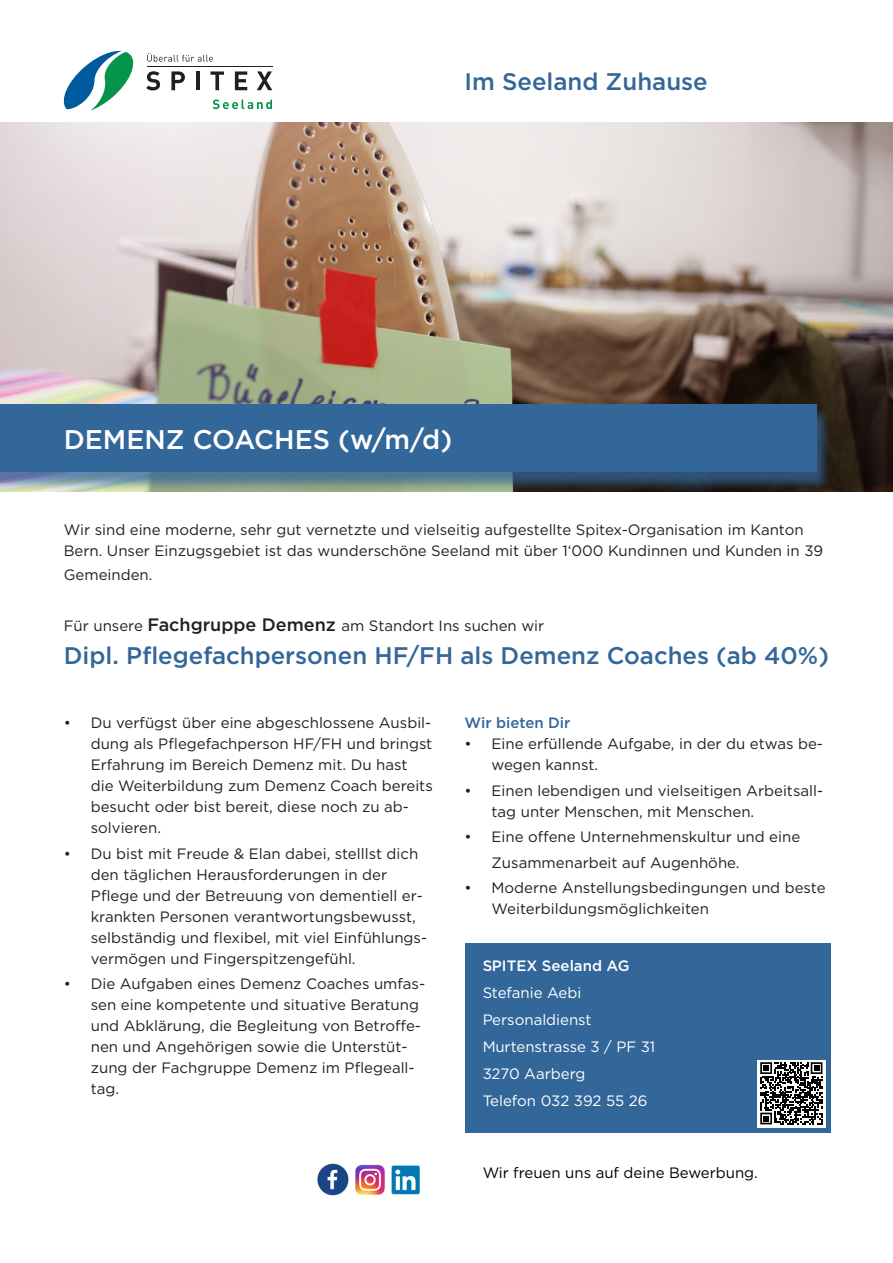
<style>
.page{position:relative;width:893px;height:1263px;background:#fff}
.page>*{position:absolute;margin:0;border:0;box-sizing:border-box;transform-origin:0 0}
.t1{font:500 27px "Gotham";color:#fff}
.t2{font:500 24px "Gotham";color:#369}
.t3{font:15px/21px "Gotham";color:#231f20}
.t4{font:15px/27px "Gotham";color:#fff}
.t5{font:15px "Gotham";color:#000}
.t6{font:500 15px "Gotham";color:#fff}
.t7{font:500 15px "Gotham";color:#369}
.s1{font-weight:500;font-size:18px}
</style>
<div class="page">
<img style="left:0;top:122px;width:893px;height:369px">
<div style="left:0;top:406px;width:832px;height:86px;background:#369;opacity:.75"></div>
<div style="left:0;top:404px;width:816px;height:68px;background:#369"></div>
<svg style="left:64px;top:51px;width:70px;height:60px"></svg>
<svg style="left:146px;top:71px;width:14px;height:19px"></svg>
<svg style="left:171px;top:71px;width:14px;height:19px"></svg>
<hr style="left:196px;top:71px;width:4px;height:19px;background:#231f20">
<svg style="left:210px;top:71px;width:14px;height:19px"></svg>
<svg style="left:235px;top:71px;width:12px;height:19px"></svg>
<svg style="left:257px;top:71px;width:15px;height:19px"></svg>
<hr style="left:147px;top:66px;width:125px;height:1px;background:#231f20">
<svg style="left:147px;top:53px;width:66px;height:9px"></svg>
<svg style="left:213px;top:100px;width:59px;height:9px"></svg>
<div style="left:466px;top:943px;width:365px;height:189px;background:#369"></div>
<img style="left:317px;top:1163px;width:103px;height:33px">
<div style="left:757px;top:1060px;width:69px;height:68px;background:#fff"></div>
<svg style="left:760px;top:1062px;width:62px;height:62px"></svg>
<p class="t2" style="left:465px;top:66px;width:245px">Im Seeland Zuhause</p>
<p class="t1" style="left:64px;top:422px;width:390px">DEMENZ COACHES (w/m/d)</p>
<p class="t3" style="left:64px;top:519px;width:761px">Wir sind eine moderne, sehr gut vernetzte und vielseitig aufgestellte Spitex-Organisation im Kanton<br>Bern. Unser Einzugsgebiet ist das wunderschöne Seeland mit über 1‘000 Kundinnen und Kunden in 39</p>
<p class="t3" style="left:64px;top:564px;width:90px">Gemeinden.</p>
<p class="t3" style="left:64px;top:615px;width:482px">Für unsere <span class="s1">Fachgruppe Demenz</span> am Standort Ins suchen wir</p>
<p class="t2" style="left:64px;top:640px;width:767px">Dipl. Pflegefachpersonen HF/FH als Demenz Coaches (ab 40%)</p>
<p class="t3" style="left:91px;top:712px;width:343px;text-indent:-27px">• Du verfügst über eine abgeschlossene Ausbil&shy;dung als Pflegefachperson HF/FH und bringst Erfahrung im Bereich Demenz mit. Du hast die Weiterbildung zum Demenz Coach bereits besucht oder bist bereit, diese noch zu ab&shy;solvieren.</p>
<p class="t3" style="left:91px;top:843px;width:338px;text-indent:-27px">• Du bist mit Freude &amp; Elan dabei, stelllst dich den täglichen Herausforderungen in der Pflege und der Betreuung von dementiell er&shy;krankten Personen verantwortungsbewusst, selbständig und flexibel, mit viel Einfühlungs&shy;vermögen und Fingerspitzengefühl.</p>
<p class="t3" style="left:91px;top:973px;width:336px;text-indent:-27px">• Die Aufgaben eines Demenz Coaches umfas&shy;sen eine kompetente und situative Beratung und Abklärung, die Begleitung von Betroffe&shy;nen und Angehörigen sowie die Unterstüt&shy;zung der Fachgruppe Demenz im Pflegeall&shy;tag.</p>
<p class="t7" style="left:465px;top:713px;width:107px">Wir bieten Dir</p>
<p class="t3" style="left:492px;top:733px;width:333px;text-indent:-27px">• Eine erfüllende Aufgabe, in der du etwas be&shy;wegen kannst.</p>
<p class="t3" style="left:492px;top:780px;width:333px;text-indent:-27px">• Einen lebendigen und vielseitigen Arbeitsall&shy;tag unter Menschen, mit Menschen.</p>
<p class="t3" style="left:492px;top:824px;width:310px;line-height:25.5px;text-indent:-27px">• Eine offene Unternehmenskultur und eine<br>Zusammenarbeit auf Augenhöhe.</p>
<p class="t3" style="left:492px;top:877px;width:335px;text-indent:-27px">• Moderne Anstellungsbedingungen und beste<br>Weiterbildungsmöglichkeiten</p>
<p class="t6" style="left:482px;top:956px;width:149px">SPITEX Seeland AG</p>
<p class="t4" style="left:482px;top:979px;width:174px">Stefanie Aebi<br>Personaldienst<br>Murtenstrasse 3 / PF 31<br>3270 Aarberg<br>Telefon 032 392 55 26</p>
<p class="t5" style="left:482px;top:1163px;width:277px">Wir freuen uns auf deine Bewerbung.</p>
</div>
